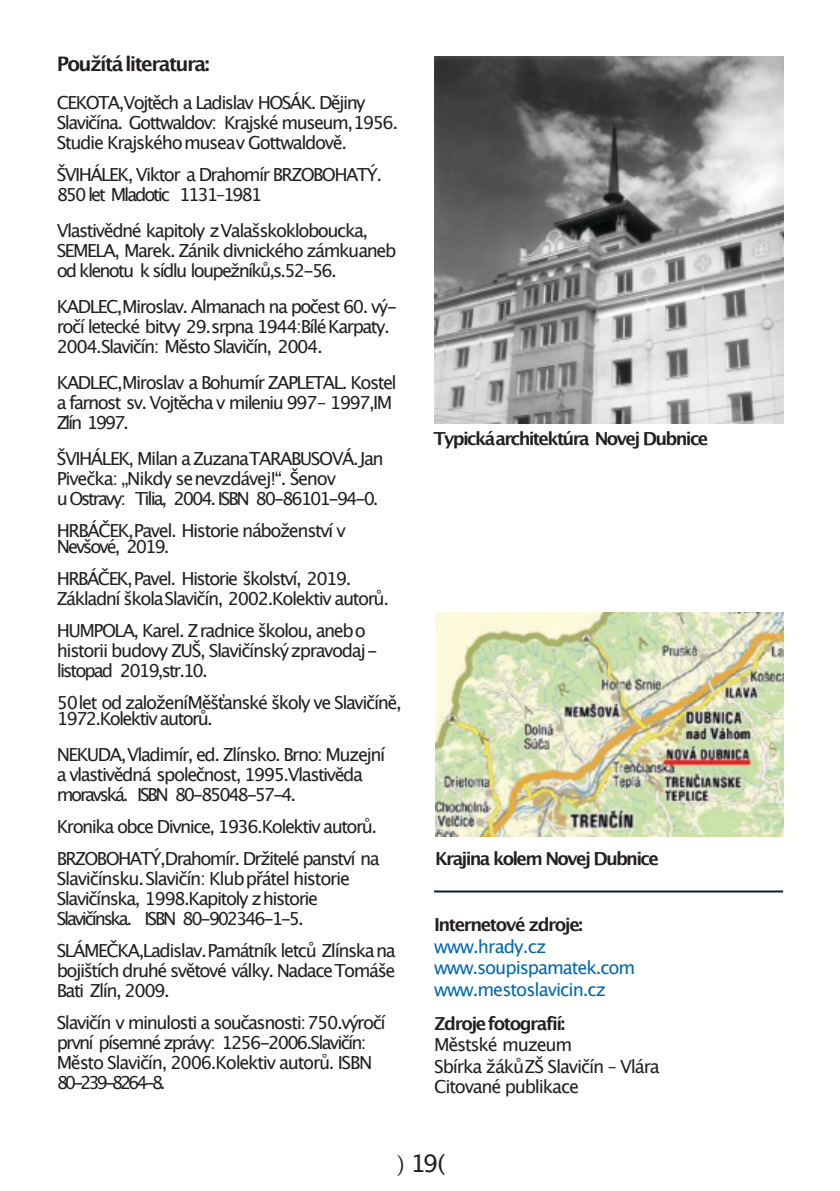
<style>
.page{position:relative;width:840px;height:1191px;background:#fff}
.page>*{position:absolute;margin:0;border:0;box-sizing:border-box;transform-origin:0 0}
.t1{font:24.2px "Lucida Grande";color:#231f20}
.t2{font:700 20px "Lucida Grande";letter-spacing:-.08em;color:#231f20}
.t3{font:18px/20px "Lucida Grande";letter-spacing:-.085em;color:#231f20}
.t4{font:700 18px "Lucida Grande";letter-spacing:-.095em;color:#231f20}
.t5{font:18px/21.6px "Lucida Grande";letter-spacing:-.055em;color:#0068af}
.s1{font-family:"Minion Pro"}
</style>
<div class="page">
<hr style="left:434px;top:890px;width:348px;height:2px;background:#031f2e">
<img style="left:435px;top:613px;width:347px;height:223px">
<img style="left:434px;top:57px;width:348px;height:366px">
<p class="t2" style="left:57px;top:56px;width:154px">Použítá literatura:</p>
<p class="t3" style="left:57px;top:94px;width:342px">CEKOTA,Vojtěch a Ladislav HOSÁK. Dějiny<br>Slavičína. Gottwaldov: Krajské museum,1956.<br>Studie Krajskéhomuseav Gottwaldově.</p>
<p class="t3" style="left:57px;top:166px;width:327px">ŠVIHÁLEK, Viktor a Drahomír BRZOBOHATÝ.<br>850 let Mladotic 1131–1981</p>
<p class="t3" style="left:57px;top:222px;width:341px">Vlastivědné kapitoly zValašskokloboucka,<br>SEMELA, Marek. Zánik divnického zámkuaneb od klenotu k sídlu loupežníků,s.52-56.</p>
<p class="t3" style="left:57px;top:298px;width:342px">KADLEC,Miroslav. Almanach na počest 60. vý&shy;ročí letecké bitvy 29.srpna 1944:BíléKarpaty.<br>2004.Slavičín: Město Slavičín, 2004.</p>
<p class="t3" style="left:57px;top:374px;width:341px">KADLEC,Miroslav a Bohumír ZAPLETAL. Kostel a farnost sv. Vojtěcha v mileniu 997– 1997,IM<br>Zlín 1997.</p>
<p class="t3" style="left:57px;top:450px;width:328px">ŠVIHÁLEK, Milan a ZuzanaTARABUSOVÁ.Jan<br>Pivečka: „Nikdy senevzdávej!“. Šenov<br>u Ostravy: Tilia, 2004. ISBN 80-86101-94-0.</p>
<p class="t3" style="left:57px;top:524px;width:290px;line-height:16px">HRBÁČEK,Pavel. Historie náboženství v<br>Nevšové, 2019.</p>
<p class="t3" style="left:57px;top:570px;width:333px">HRBÁČEK,Pavel. Historie školství, 2019.<br>Základní školaSlavičín, 2002.Kolektiv autorů.</p>
<p class="t3" style="left:57px;top:622px;width:322px">HUMPOLA, Karel. Z radnice školou, anebo historii budovy ZUŠ, Slavičínský zpravodaj&shy;listopad 2019,str.10.</p>
<p class="t3" style="left:57px;top:696px;width:346px;line-height:16px">50let od založeníMěšťanské školy ve Slavičíně,<br>1972.Kolektiv autorů.</p>
<p class="t3" style="left:57px;top:746px;width:330px">NEKUDA,Vladimír, ed. Zlínsko. Brno: Muzejní a vlastivědná společnost, 1995.Vlastivěda moravská. ISBN 80-85048-57-4.</p>
<p class="t3" style="left:57px;top:812px;width:324px;line-height:32px">Kronika obce Divnice, 1936.Kolektiv autorů.<br>BRZOBOHATÝ,Drahomír. Držitelé panství na</p>
<p class="t3" style="left:57px;top:870px;width:295px">Slavičínsku.Slavičín: Klubpřátel historie<br>Slavičínska, 1998.Kapitoly zhistorie<br>Slavičínska. ISBN 80-902346-1-5.</p>
<p class="t3" style="left:57px;top:942px;width:340px;text-align:justify">SLÁMEČKA,Ladislav.Památník letců Zlínskana bojištích druhé světové války. NadaceTomáše Bati Zlín, 2009.</p>
<p class="t3" style="left:57px;top:1014px;width:330px">Slavičín v minulosti a současnosti:750.výročí první písemné zprávy: 1256-2006.Slavičín:<br>Město Slavičín, 2006.Kolektiv autorů. ISBN 80-239-8264-8.</p>
<p class="t4" style="left:433px;top:431px;width:276px">Typickáarchitektúra Novej Dubnice</p>
<p class="t4" style="left:435px;top:851px;width:225px">Krajina kolem Novej Dubnice</p>
<p class="t4" style="left:434px;top:917px;width:150px">Internetové zdroje:</p>
<p class="t5" style="left:434px;top:937px;width:203px">www.hrady.cz www.soupispamatek.com www.mestoslavicin.cz</p>
<p class="t4" style="left:434px;top:1015px;width:133px">Zdroje fotografií:</p>
<p class="t3" style="left:434px;top:1035px;width:227px;line-height:20.8px">Městské muzeum<br>Sbírka žákůZŠ Slavičín – Vlára<br>Citované publikace</p>
<h1 class="t1" style="left:396px;top:1153px;width:50px"><span class="s1">)</span> 19(</h1>
</div>
